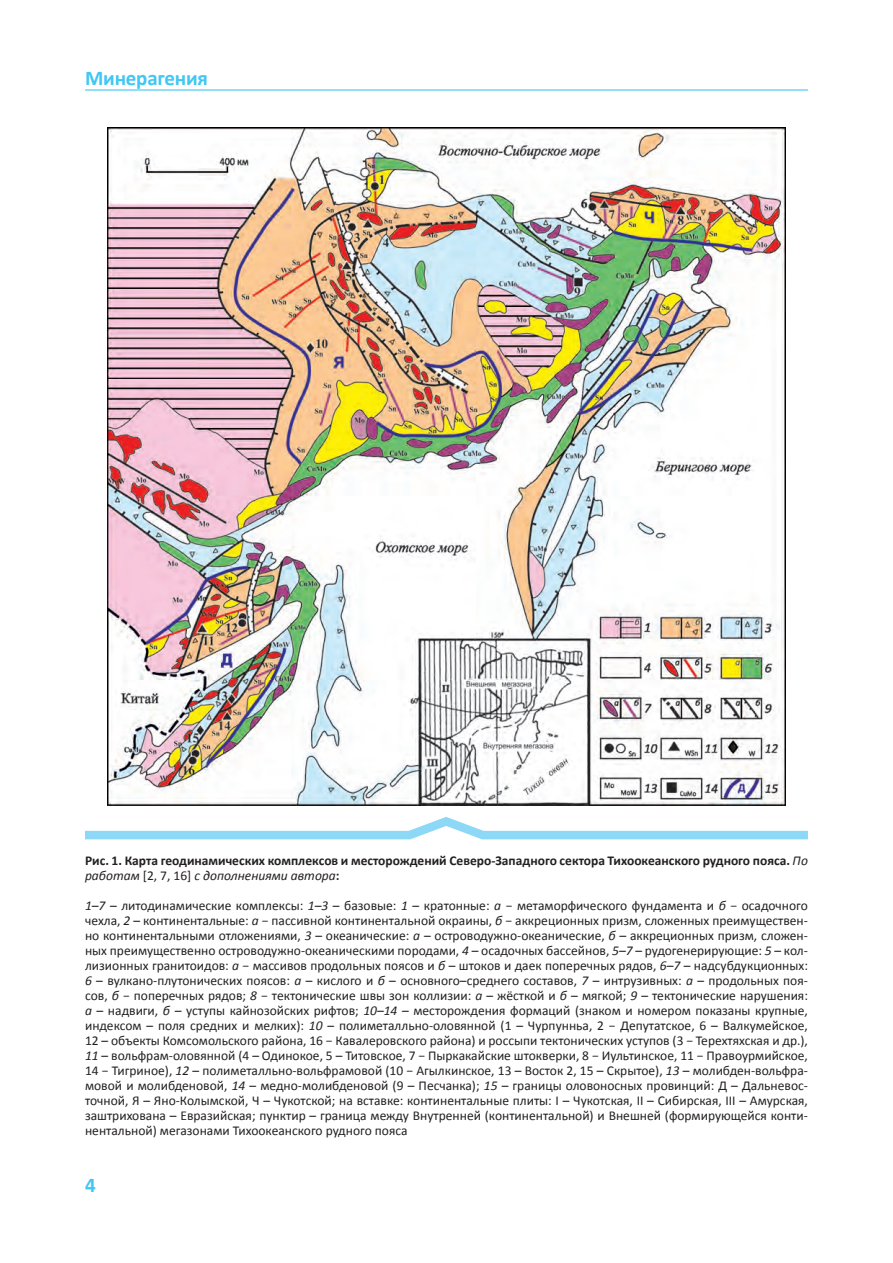
<style>
.page{position:relative;width:893px;height:1263px;background:#fff}
.page>*{position:absolute;margin:0;border:0;box-sizing:border-box;transform-origin:0 0}
.t1{font:700 21px "Calibri";letter-spacing:-.01em;color:#40c7f4}
.t2{font:13.5px/15px "Calibri";color:#231f20;text-align:justify}
.t3{font:700 13.5px/15px "Calibri";color:#231f20}
.s1{font-weight:400;font-style:italic}
.s2{font-weight:400}
.s3{font-style:italic}
</style>
<div class="page">
<hr style="left:85px;top:89px;width:723px;height:2px;background:#40c7f4">
<svg style="left:85px;top:817px;width:723px;height:23px"></svg>
<img style="left:108px;top:128px;width:677px;height:678px">
<h1 class="t1" style="left:85px;top:65px;width:125px">Минерагения</h1>
<p class="t3" style="left:85px;top:853px;width:724px">Рис. 1. Карта геодинамических комплексов и месторождений Северо-Западного сектора Тихоокеанского рудного пояса. <span class="s1">По работам</span> <span class="s2">[2, 7, 16]</span> <span class="s1">с дополнениями автора</span>:</p>
<p class="t2" style="left:85px;top:898px;width:724px"><span class="s3">1–7</span> – литодинамические комплексы: <span class="s3">1–3</span> – базовые: <span class="s3">1</span> – кратонные: <span class="s3">а</span> − метаморфического фундамента и <span class="s3">б</span> − осадочного чехла, <span class="s3">2</span> – континентальные: <span class="s3">а</span> − пассивной континентальной окраины, <span class="s3">б</span> − аккреционных призм, сложенных преимуществен&shy;но континентальными отложениями, <span class="s3">3</span> – океанические: <span class="s3">а</span> – островодужно-океанические, <span class="s3">б –</span> аккреционных призм, сложен&shy;ных преимущественно островодужно-океаническими породами, <span class="s3">4</span> – осадочных бассейнов, <span class="s3">5–7</span> – рудогенерирующие: <span class="s3">5</span> – кол&shy;лизионных гранитоидов: <span class="s3">а</span> − массивов продольных поясов и <span class="s3">б</span> – штоков и даек поперечных рядов, <span class="s3">6–7</span> – надсубдукционных:<br><span class="s3">6</span> – вулкано-плутонических поясов: <span class="s3">а</span> – кислого и <span class="s3">б</span> – основного–среднего составов, <span class="s3">7</span> – интрузивных: <span class="s3">а</span> – продольных поя&shy;сов, <span class="s3">б</span> − поперечных рядов; <span class="s3">8</span> − тектонические швы зон коллизии: <span class="s3">а</span> – жёсткой и <span class="s3">б</span> – мягкой; <span class="s3">9</span> – тектонические нарушения: <span class="s3">а –</span> надвиги, <span class="s3">б –</span> уступы кайнозойских рифтов; <span class="s3">10–14</span> – месторождения формаций (знаком и номером показаны крупные, индексом – поля средних и мелких): <span class="s3">10</span> – полиметалльно-оловянной (1 – Чурпунньа, 2 − Депутатское, 6 – Валкумейское, 12 – объекты Комсомольского района, 16 − Кавалеровского района) и россыпи тектонических уступов (3 − Терехтяхская и др.), <span class="s3">11</span> – вольфрам-оловянной (4 – Одинокое, 5 – Титовское, 7 − Пыркакайские штокверки, 8 − Иультинское, 11 − Правоурмийское, 14 − Тигриное), <span class="s3">12</span> – полиметалльно-вольфрамовой (10 − Агылкинское, 13 – Восток 2, 15 – Скрытое), <span class="s3">13</span> – молибден-вольфра&shy;мовой и молибденовой, <span class="s3">14</span> – медно-молибденовой (9 – Песчанка); <span class="s3">15</span> – границы оловоносных провинций: Д – Дальневос&shy;точной, Я – Яно-Колымской, Ч – Чукотской; на вставке: континентальные плиты: I – Чукотская, II – Сибирская, III – Амурская, заштрихована – Евразийская; пунктир – граница между Внутренней (континентальной) и Внешней (формирующейся конти&shy;нентальной) мегазонами Тихоокеанского рудного пояса</p>
<h1 class="t1" style="left:85px;top:1171px;width:12px">4</h1>
</div>
